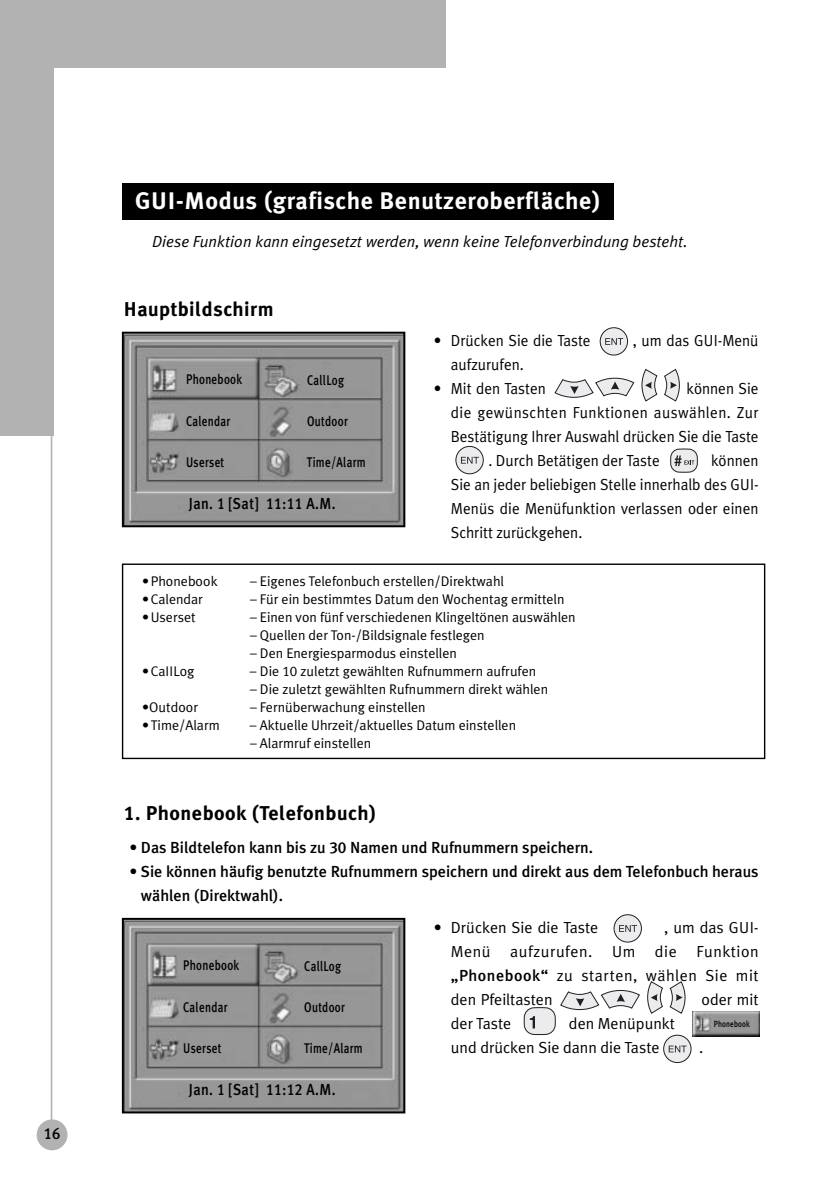
<style>
.page{position:relative;width:840px;height:1190px;background:#fff}
.page>*{position:absolute;margin:0;border:0;box-sizing:border-box;transform-origin:0 0}
.t1{font:700 24px "Metaplus PP";letter-spacing:.025em;color:#fff}
.t2{font:700 20px "Metaplus PP";letter-spacing:.025em;color:#000}
.t3{font:16px/24px "Metaplus PP";color:#000;text-align:justify;scale:.95 1}
.t4{font:16px/24px "Metaplus PP";color:#000;text-align:justify}
.t5{font:500 16px/24px "Metaplus PP";color:#000}
.t6{font:italic 16px "Metaplus PP";color:#000}
.t7{font:500 16px "Metaplus PP";letter-spacing:.025em;color:#000;scale:.9 1}
.t8{font:16px "Metaplus PP";letter-spacing:.03em;color:#000;scale:.95 1}
.t9{font:500 16px "Metaplus PP";color:#000;scale:.95 1}
.t10{font:14px "Metaplus PP";color:#000}
.t11{font:500 14px "Metaplus PP";letter-spacing:.025em;color:#000;scale:.8 1}
.t12{font:500 9px "Metaplus PP";letter-spacing:.025em;color:#000;scale:.8 1}
.s1{font-weight:500}
</style>
<div class="page">
<div style="left:0;top:0;width:445px;height:67px;background:#b2b2b2"></div>
<div style="left:0;top:0;width:54px;height:436px;background:#b2b2b2"></div>
<hr style="left:51px;top:342px;width:1px;height:791px;background:#b2b2b2">
<div style="left:37px;top:1119px;width:31px;height:31px;background:#b2b2b2;border-radius:50%"></div>
<div style="left:122px;top:564px;width:643px;height:195px;border:1px solid #000"></div>
<div style="left:122px;top:183px;width:492px;height:37px;background:#000"></div>
<div style="left:600px;top:328px;width:28px;height:27px;background:#ececee;border:1px solid #231f20;border-radius:50%"></div>
<svg style="left:605px;top:338px;width:18px;height:7px"></svg>
<svg style="left:671px;top:449px;width:27px;height:23px"></svg>
<svg style="left:664px;top:369px;width:16px;height:32px"></svg>
<svg style="left:642px;top:369px;width:15px;height:32px"></svg>
<svg style="left:555px;top:377px;width:79px;height:20px"></svg>
<img style="left:125px;top:335px;width:277px;height:189px">
<div style="left:122px;top:332px;width:283px;height:195px;border:2px solid #000"></div>
<div style="left:456px;top:446px;width:27px;height:28px;background:#ececee;border:1px solid #231f20;border-radius:50%"></div>
<svg style="left:461px;top:457px;width:18px;height:7px"></svg>
<img style="left:125px;top:921px;width:277px;height:189px">
<div style="left:122px;top:918px;width:283px;height:195px;border:2px solid #000"></div>
<div style="left:614px;top:915px;width:28px;height:27px;background:#ececee;border:1px solid #231f20;border-radius:50%"></div>
<svg style="left:619px;top:925px;width:18px;height:7px"></svg>
<svg style="left:664px;top:1035px;width:27px;height:28px"></svg>
<svg style="left:669px;top:1046px;width:18px;height:6px"></svg>
<svg style="left:670px;top:981px;width:15px;height:32px"></svg>
<svg style="left:647px;top:981px;width:16px;height:32px"></svg>
<svg style="left:524px;top:990px;width:116px;height:45px"></svg>
<img style="left:693px;top:1011px;width:67px;height:25px">
<p class="t9" style="left:44px;top:1128px;width:19px">16</p>
<h1 class="t1" style="left:135px;top:192px;width:467px">GUI-Modus (grafische Benutzeroberfläche)</h1>
<p class="t6" style="left:152px;top:235px;width:537px">Diese Funktion kann eingesetzt werden, wenn keine Telefonverbindung besteht.</p>
<h2 class="t2" style="left:124px;top:302px;width:151px">Hauptbildschirm</h2>
<p class="t11" style="left:186px;top:375px;width:72px">Phonebook</p>
<p class="t11" style="left:307px;top:376px;width:48px">CallLog</p>
<p class="t11" style="left:186px;top:416px;width:57px">Calendar</p>
<p class="t11" style="left:307px;top:416px;width:53px">Outdoor</p>
<p class="t11" style="left:186px;top:457px;width:49px">Userset</p>
<p class="t11" style="left:307px;top:457px;width:75px">Time/Alarm</p>
<p class="t7" style="left:189px;top:498px;width:165px">Jan. 1 [Sat] 11:11 A.M.</p>
<p class="t3" style="left:434px;top:330px;width:167px">• Drücken Sie die Taste</p>
<p class="t3" style="left:633px;top:330px;width:134px">, um das GUI-Menü</p>
<p class="t3" style="left:451px;top:354px;width:78px">aufzurufen.</p>
<p class="t3" style="left:434px;top:378px;width:119px">• Mit den Tasten</p>
<p class="t3" style="left:686px;top:378px;width:77px">können Sie</p>
<p class="t8" style="left:451px;top:406px;width:326px">die gewünschten Funktionen auswählen. Zur</p>
<p class="t3" style="left:451px;top:426px;width:325px">Bestätigung Ihrer Auswahl drücken Sie die Taste</p>
<p class="t3" style="left:489px;top:450px;width:182px">. Durch Betätigen der Taste</p>
<p class="t3" style="left:451px;top:450px;width:326px;text-indent:260px">können Sie an jeder beliebigen Stelle innerhalb des GUI-Menüs die Menüfunktion verlassen oder einen Schritt zurückgehen.</p>
<p class="t10" style="left:142px;top:576px;width:77px">• Phonebook</p>
<p class="t10" style="left:250px;top:576px;width:256px">– Eigenes Telefonbuch erstellen/Direktwahl</p>
<p class="t10" style="left:142px;top:594px;width:62px">• Calendar</p>
<p class="t10" style="left:250px;top:594px;width:316px">– Für ein bestimmtes Datum den Wochentag ermitteln</p>
<p class="t10" style="left:142px;top:612px;width:55px">• Userset</p>
<p class="t10" style="left:250px;top:612px;width:327px">– Einen von fünf verschiedenen Klingeltönen auswählen</p>
<p class="t10" style="left:250px;top:630px;width:236px">– Quellen der Ton-/Bildsignale festlegen</p>
<p class="t10" style="left:250px;top:648px;width:208px">– Den Energiesparmodus einstellen</p>
<p class="t10" style="left:142px;top:666px;width:54px">• CaIILog</p>
<p class="t10" style="left:250px;top:666px;width:288px">– Die 10 zuletzt gewählten Rufnummern aufrufen</p>
<p class="t10" style="left:250px;top:684px;width:300px">– Die zuletzt gewählten Rufnummern direkt wählen</p>
<p class="t10" style="left:142px;top:702px;width:57px">•Outdoor</p>
<p class="t10" style="left:250px;top:702px;width:177px">– Fernüberwachung einstellen</p>
<p class="t10" style="left:142px;top:720px;width:79px">• Time/Alarm</p>
<p class="t10" style="left:250px;top:720px;width:268px">– Aktuelle Uhrzeit/aktuelles Datum einstellen</p>
<p class="t10" style="left:250px;top:738px;width:123px">– Alarmruf einstellen</p>
<h2 class="t2" style="left:124px;top:806px;width:254px">1. Phonebook (Telefonbuch)</h2>
<p class="t5" style="left:130px;top:837px;width:465px">• Das Bildtelefon kann bis zu 30 Namen und Rufnummern speichern.</p>
<p class="t5" style="left:141px;top:861px;width:619px;text-indent:-11px">• Sie können häufig benutzte Rufnummern speichern und direkt aus dem Telefonbuch heraus wählen (Direktwahl).</p>
<p class="t11" style="left:183px;top:961px;width:72px">Phonebook</p>
<p class="t11" style="left:304px;top:962px;width:48px">CallLog</p>
<p class="t11" style="left:183px;top:1002px;width:57px">Calendar</p>
<p class="t11" style="left:304px;top:1002px;width:53px">Outdoor</p>
<p class="t11" style="left:183px;top:1043px;width:49px">Userset</p>
<p class="t11" style="left:304px;top:1043px;width:75px">Time/Alarm</p>
<p class="t7" style="left:189px;top:1084px;width:164px">Jan. 1 [Sat] 11:12 A.M.</p>
<p class="t4" style="left:434px;top:917px;width:166px">• Drücken Sie die Taste</p>
<p class="t4" style="left:451px;top:917px;width:309px;text-indent:213px">, um das GUI-Menü aufzurufen. Um die Funktion <span class="s1">„Phonebook“</span> zu starten, wählen Sie mit den Pfeiltasten</p>
<p class="t4" style="left:702px;top:989px;width:59px">oder mit</p>
<p class="t4" style="left:451px;top:1013px;width:226px;text-indent:118px">den Menüpunkt und drücken Sie dann die Taste</p>
<p class="t4" style="left:451px;top:1013px;width:62px">der Taste</p>
<p class="t4" style="left:699px;top:1037px;width:6px">.</p>
<p class="t12" style="left:714px;top:1021px;width:46px">Phonebook</p>
</div>
